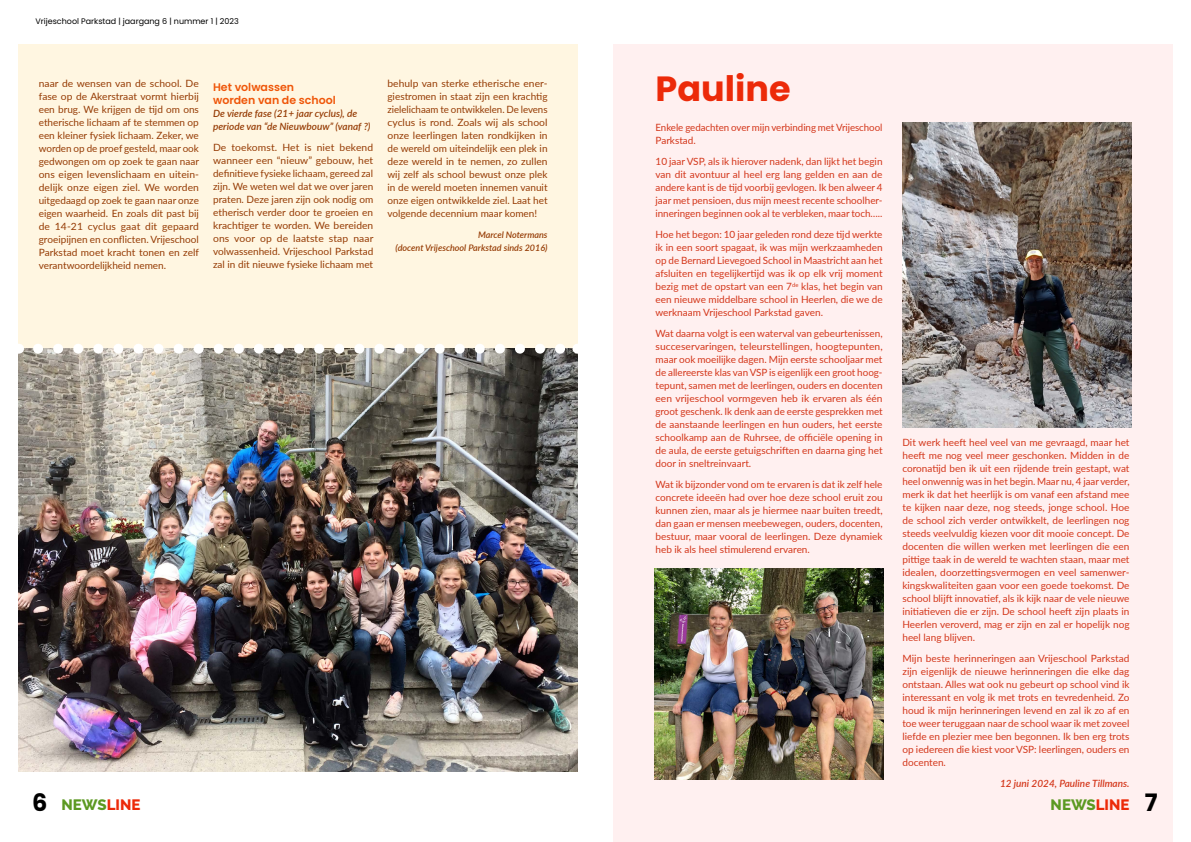
<style>
.page{position:relative;width:1191px;height:842px;background:#fff}
.page>*{position:absolute;margin:0;border:0;box-sizing:border-box;transform-origin:0 0}
.t1{font:700 35px "Poppins";color:#ec2a09}
.t2{font:800 15px "Raleway";color:#5c9922}
.t3{font:600 11px/13px "Poppins";color:#ef5609}
.t4{font:10px/13px "Lato";color:#d4371b;text-align:justify}
.t5{font:10px/13px "Lato";color:#963c05;text-align:justify}
.t6{font:italic 600 10px/13px "Lato";color:#963c05}
.t7{font:italic 600 10px "Lato";color:#d4371b}
.t8{font:italic 600 9px/13px "Lato";color:#963c05;text-align:right}
.t9{font:8px "Poppins";color:#000}
.s1{font-family:"Poppins";font-weight:700;font-size:24px;color:#000}
.s2{color:#ec2a09}
</style>
<div class="page">
<div style="left:18px;top:45px;width:559px;height:325px;background:#fff6e1"></div>
<img style="left:18px;top:349px;width:559px;height:422px">
<svg style="left:38px;top:344px;width:529px;height:10px"></svg>
<div style="left:613px;top:45px;width:559px;height:797px;background:#fff0f0"></div>
<img style="left:902px;top:123px;width:229px;height:304px">
<img style="left:655px;top:568px;width:228px;height:212px">
<p class="t9" style="left:35px;top:17px;width:205px">Vrijeschool Parkstad | jaargang 6 | nummer 1 | 2023</p>
<p class="t5" style="left:39px;top:77px;width:162px">naar de wensen van de school. De fase op de Akerstraat vormt hierbij een brug. We krijgen de tijd om ons etherische lichaam af te stemmen op een kleiner fysiek lichaam. Zeker, we worden op de proef gesteld, maar ook gedwongen om op zoek te gaan naar ons eigen levenslichaam en uitein&shy;delijk onze eigen ziel. We worden uitgedaagd op zoek te gaan naar onze eigen waarheid. En zoals dit past bij de 14-21 cyclus gaat dit gepaard groeipijnen en conflicten. Vrijeschool Parkstad moet kracht tonen en zelf verantwoordelijkheid nemen.</p>
<p class="t3" style="left:213px;top:81px;width:124px">Het volwassen worden van de school</p>
<p class="t6" style="left:213px;top:106px;width:159px">De vierde fase (21+ jaar cyclus), de periode van “de Nieuwbouw” (vanaf ?)</p>
<p class="t5" style="left:213px;top:140px;width:162px">De toekomst. Het is niet bekend wanneer een “nieuw” gebouw, het definitieve fysieke lichaam, gereed zal zijn. We weten wel dat we over jaren praten. Deze jaren zijn ook nodig om etherisch verder door te groeien en krachtiger te worden. We bereiden ons voor op de laatste stap naar volwassenheid. Vrijeschool Parkstad zal in dit nieuwe fysieke lichaam met</p>
<p class="t5" style="left:387px;top:77px;width:162px">behulp van sterke etherische ener&shy;giestromen in staat zijn een krachtig zielelichaam te ontwikkelen. De levens cyclus is rond. Zoals wij als school onze leerlingen laten rondkijken in de wereld om uiteindelijk een plek in deze wereld in te nemen, zo zullen wij zelf als school bewust onze plek in de wereld moeten innemen vanuit onze eigen ontwikkelde ziel. Laat het volgende decennium maar komen!</p>
<p class="t8" style="left:395px;top:228px;width:153px">Marcel Notermans<br>(docent Vrijeschool Parkstad sinds 2016)</p>
<h1 class="t1" style="left:655px;top:68px;width:136px">Pauline</h1>
<p class="t4" style="left:655px;top:120px;width:228px">Enkele gedachten over mijn verbinding met Vrijeschool<br>Parkstad.</p>
<p class="t4" style="left:655px;top:154px;width:228px">10 jaar VSP, als ik hierover nadenk, dan lijkt het begin van dit avontuur al heel erg lang gelden en aan de andere kant is de tijd voorbij gevlogen. Ik ben alweer 4 jaar met pensioen, dus mijn meest recente schoolher&shy;inneringen beginnen ook al te verbleken, maar toch…..</p>
<p class="t4" style="left:655px;top:227px;width:229px">Hoe het begon: 10 jaar geleden rond deze tijd werkte ik in een soort spagaat, ik was mijn werkzaamheden op de Bernard Lievegoed School in Maastricht aan het afsluiten en tegelijkertijd was ik op elk vrij moment bezig met de opstart van een 7<sup>de</sup> klas, het begin van een nieuwe middelbare school in Heerlen, die we de werknaam Vrijeschool Parkstad gaven.</p>
<p class="t4" style="left:655px;top:326px;width:229px">Wat daarna volgt is een waterval van gebeurtenissen, succeservaringen, teleurstellingen, hoogtepunten, maar ook moeilijke dagen. Mijn eerste schooljaar met de allereerste klas van VSP is eigenlijk een groot hoog&shy;tepunt, samen met de leerlingen, ouders en docenten een vrijeschool vormgeven heb ik ervaren als één groot geschenk. Ik denk aan de eerste gesprekken met de aanstaande leerlingen en hun ouders, het eerste schoolkamp aan de Ruhrsee, de officiële opening in de aula, de eerste getuigschriften en daarna ging het door in sneltreinvaart.</p>
<p class="t4" style="left:655px;top:477px;width:229px">Wat ik bijzonder vond om te ervaren is dat ik zelf hele concrete ideeën had over hoe deze school eruit zou kunnen zien, maar als je hiermee naar buiten treedt, dan gaan er mensen meebewegen, ouders, docenten, bestuur, maar vooral de leerlingen. Deze dynamiek heb ik als heel stimulerend ervaren.</p>
<p class="t4" style="left:902px;top:435px;width:229px">Dit werk heeft heel veel van me gevraagd, maar het heeft me nog veel meer geschonken. Midden in de coronatijd ben ik uit een rijdende trein gestapt, wat heel onwennig was in het begin. Maar nu, 4 jaar verder, merk ik dat het heerlijk is om vanaf een afstand mee te kijken naar deze, nog steeds, jonge school. Hoe de school zich verder ontwikkelt, de leerlingen nog steeds veelvuldig kiezen voor dit mooie concept. De docenten die willen werken met leerlingen die een pittige taak in de wereld te wachten staan, maar met idealen, doorzettingsvermogen en veel samenwer&shy;kingskwaliteiten gaan voor een goede toekomst. De school blijft innovatief, als ik kijk naar de vele nieuwe initiatieven die er zijn. De school heeft zijn plaats in Heerlen veroverd, mag er zijn en zal er hopelijk nog heel lang blijven.</p>
<p class="t4" style="left:902px;top:651px;width:229px">Mijn beste herinneringen aan Vrijeschool Parkstad zijn eigenlijk de nieuwe herinneringen die elke dag ontstaan. Alles wat ook nu gebeurt op school vind ik interessant en volg ik met trots en tevredenheid. Zo houd ik mijn herinneringen levend en zal ik zo af en toe weer teruggaan naar de school waar ik met zoveel liefde en plezier mee ben begonnen. Ik ben erg trots op iedereen die kiest voor VSP: leerlingen, ouders en docenten.</p>
<p class="t7" style="left:1000px;top:776px;width:131px">12 juni 2024, Pauline Tillmans.</p>
<h2 class="t2" style="left:32px;top:796px;width:110px"><span class="s1">6</span> NEWS<span class="s2">LINE</span></h2>
<h2 class="t2" style="left:1050px;top:796px;width:109px">NEWS<span class="s2">LINE</span> <span class="s1">7</span></h2>
</div>
